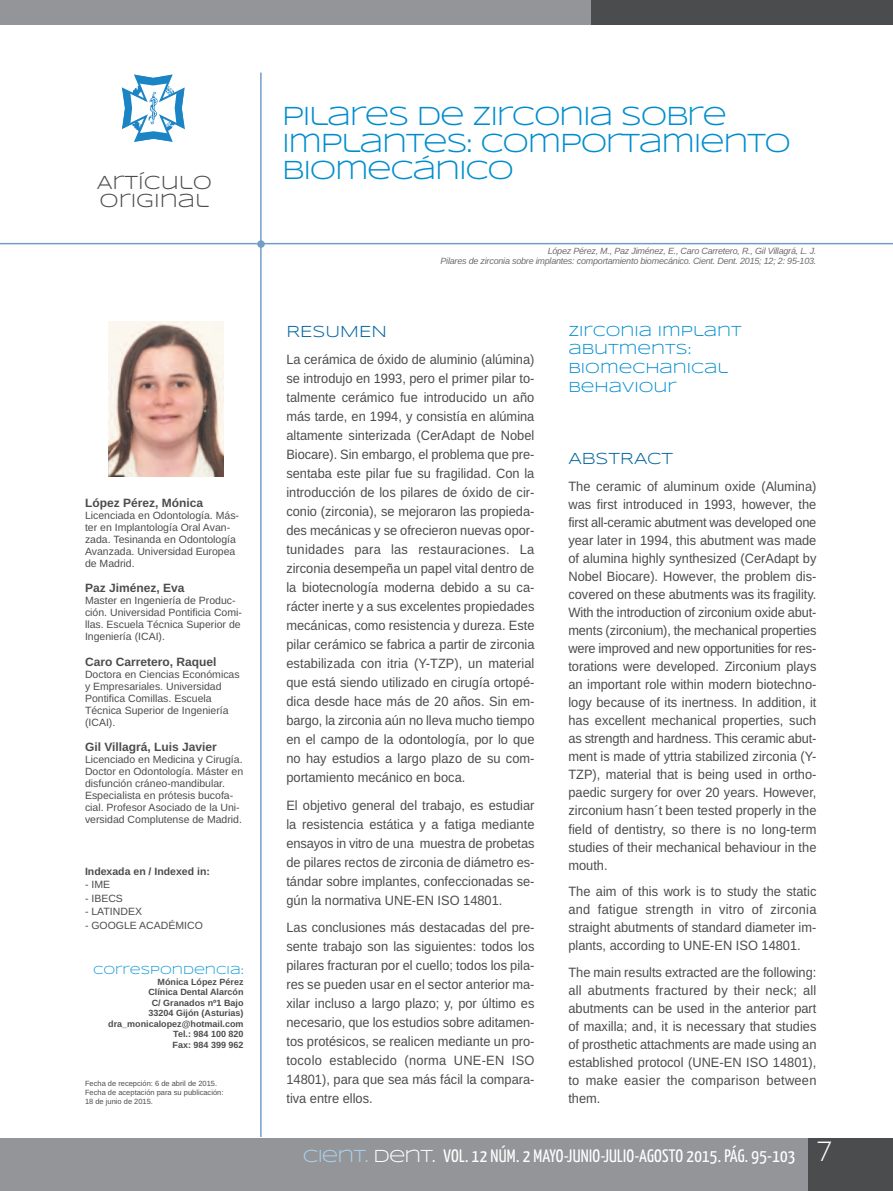
<style>
.page{position:relative;width:893px;height:1191px;background:#fff}
.page>*{position:absolute;margin:0;border:0;box-sizing:border-box;transform-origin:0 0}
.t1{font:27px/27px "Syncopate";letter-spacing:-.05em;color:#008dce}
.t2{font:19.5px/18px "Syncopate";color:#4b4c4d}
.t3{font:18px "Yanone Kaffeesatz";letter-spacing:.015em;color:#fff}
.t4{font:16.5px "Syncopate";color:#00649e}
.t5{font:15px/18.9px "Syncopate";color:#008dce}
.t6{font:13.5px/19px "Arimo";color:#4b4c4d;text-align:justify;scale:.95 1}
.t7{font:700 12px "Arimo";color:#4b4c4d}
.t8{font:12px "Syncopate";color:#0a99d5}
.t9{font:10.5px/12px "Arimo";color:#4b4c4d}
.t10{font:700 10.5px "Arimo";color:#4b4c4d}
.t11{font:italic 9px/10.5px "Arimo";letter-spacing:-.025em;color:#6c6d70;text-align:right}
.t12{font:700 9px/10.5px "Arimo";color:#4b4c4d;text-align:right}
.t13{font:7.5px/9px "Arimo";color:#4b4c4d}
.s1{font-family:"Syncopate";color:#add2ed}
.s2{font-family:"Syncopate"}
.s3{font-family:"Walkway";font-weight:700;font-size:30px}
</style>
<div class="page">
<div style="left:0;top:0;width:599px;height:25px;background:#939598"></div>
<div style="left:591px;top:0;width:302px;height:25px;background:#4b4c4d"></div>
<svg style="left:122px;top:74px;width:63px;height:68px"></svg>
<hr style="left:0;top:243px;width:893px;height:1px;background:#739dc6">
<hr style="left:260px;top:73px;width:2px;height:1064px;background:#739dc6">
<div style="left:257px;top:240px;width:8px;height:8px;background:#739dc6;border-radius:50%"></div>
<img style="left:108px;top:321px;width:115px;height:155px">
<div style="left:0;top:1138px;width:893px;height:53px;background:#939598"></div>
<div style="left:808px;top:1138px;width:85px;height:53px;background:#4b4c4d"></div>
<h2 class="t2" style="left:97px;top:173px;width:117px">ARTÍCULO<br>ORIGINAL</h2>
<p class="t7" style="left:85px;top:495px;width:120px">López Pérez, Mónica</p>
<p class="t9" style="left:85px;top:509px;width:156px">Licenciada en Odontología. Más&shy;ter en Implantología Oral Avan&shy;zada. Tesinanda en Odontología<br>Avanzada. universidad Europea de Madrid.</p>
<p class="t7" style="left:85px;top:581px;width:101px">Paz Jiménez, Eva</p>
<p class="t9" style="left:85px;top:594px;width:158px">Master en Ingeniería de Produc&shy;ción. universidad Pontificia Comi&shy;llas. Escuela Técnica Superior de<br>Ingeniería (ICAI).</p>
<p class="t7" style="left:85px;top:654px;width:133px">Caro Carretero, Raquel</p>
<p class="t9" style="left:85px;top:668px;width:156px">Doctora en Ciencias Económicas y Empresariales. universidad<br>Pontifica Comillas. Escuela<br>Técnica Superior de Ingeniería (ICAI).</p>
<p class="t7" style="left:85px;top:740px;width:133px">Gil Villagrá, Luis Javier</p>
<p class="t9" style="left:85px;top:753px;width:160px">Licenciado en Medicina y Cirugía.<br>Doctor en Odontología. Máster en disfunción cráneo-mandibular.<br>Especialista en prótesis bucofa&shy;cial. Profesor Asociado de la uni&shy;versidad Complutense de Madrid.</p>
<p class="t10" style="left:85px;top:864px;width:126px">Indexada en / Indexed in:</p>
<p class="t9" style="left:85px;top:878px;width:27px">- IME</p>
<p class="t9" style="left:85px;top:892px;width:39px">- IBECS</p>
<p class="t9" style="left:85px;top:905px;width:58px">- LATINDEX</p>
<p class="t9" style="left:85px;top:919px;width:119px">- GOOGLE ACADÉMICO</p>
<p class="t8" style="left:93px;top:963px;width:152px">CORRESPONDENCIA:</p>
<p class="t12" style="left:108px;top:976px;width:137px">Mónica López Pérez<br>Clínica Dental Alarcón<br>C/ Granados nº1 Bajo<br>33204 Gijón (Asturias) dra_monicalopez@hotmail.com<br>Tel.: 984 100 820<br>Fax: 984 399 962</p>
<p class="t13" style="left:85px;top:1079px;width:140px">Fecha de recepción: 6 de abril de 2015.<br>Fecha de aceptación para su publicación:<br>18 de junio de 2015.</p>
<h1 class="t1" style="left:282px;top:102px;width:510px">PILARES DE ZIRCONIA SOBRE<br>IMPLANTES: COMPORTAMIENTO<br>BIOMECÁNICO</h1>
<p class="t11" style="left:440px;top:246px;width:377px">López pérez, M., paz Jiménez, e., Caro Carretero, r., Gil Villagrá, L. J.<br>pilares de zirconia sobre implantes: comportamiento biomecánico. Cient. dent. 2015; 12; 2: 95-103.</p>
<p class="t4" style="left:286px;top:321px;width:102px">RESUMEN</p>
<p class="t6" style="left:286px;top:350px;width:263px">La cerámica de óxido de aluminio (alúmina) se introdujo en 1993, pero el primer pilar to&shy;talmente cerámico fue introducido un año más tarde, en 1994, y consistía en alúmina altamente sinterizada (CerAdapt de Nobel Biocare). Sin embargo, el problema que pre&shy;sentaba este pilar fue su fragilidad. Con la introducción de los pilares de óxido de cir&shy;conio (zirconia), se mejoraron las propieda&shy;des mecánicas y se ofrecieron nuevas opor&shy;tunidades para las restauraciones. La zirconia desempeña un papel vital dentro de la biotecnología moderna debido a su ca&shy;rácter inerte y a sus excelentes propiedades mecánicas, como resistencia y dureza. Este pilar cerámico se fabrica a partir de zirconia estabilizada con itria (y-TZP), un material que está siendo utilizado en cirugía ortopé&shy;dica desde hace más de 20 años. Sin em&shy;bargo, la zirconia aún no lleva mucho tiempo en el campo de la odontología, por lo que no hay estudios a largo plazo de su com&shy;portamiento mecánico en boca.</p>
<p class="t6" style="left:286px;top:795px;width:263px">El objetivo general del trabajo, es estudiar la resistencia estática y a fatiga mediante ensayos in vitro de una muestra de probetas de pilares rectos de zirconia de diámetro es&shy;tándar sobre implantes, confeccionadas se&shy;gún la normativa uNE-EN ISO 14801.</p>
<p class="t6" style="left:286px;top:918px;width:263px">Las conclusiones más destacadas del pre&shy;sente trabajo son las siguientes: todos los pilares fracturan por el cuello; todos los pila&shy;res se pueden usar en el sector anterior ma&shy;xilar incluso a largo plazo; y, por último es necesario, que los estudios sobre aditamen&shy;tos protésicos, se realicen mediante un pro&shy;tocolo establecido (norma uNE-EN ISO 14801), para que sea más fácil la compara&shy;tiva entre ellos.</p>
<p class="t5" style="left:568px;top:321px;width:175px">ZIRCONIA IMPLANT<br>ABUTMENTS:<br>BIOMECHANICAL<br>BEHAVIOUR</p>
<p class="t4" style="left:568px;top:449px;width:106px">ABSTRACT</p>
<p class="t6" style="left:568px;top:477px;width:263px;line-height:18px">The ceramic of aluminum oxide (Alumina) was first introduced in 1993, however, the first all-ceramic abutment was developed one year later in 1994, this abutment was made of alumina highly synthesized (CerAdapt by Nobel Biocare). however, the problem dis&shy;covered on these abutments was its fragility.<br>With the introduction of zirconium oxide abut&shy;ments (zirconium), the mechanical properties were improved and new opportunities for res&shy;torations were developed. Zirconium plays an important role within modern biotechno&shy;logy because of its inertness. In addition, it has excellent mechanical properties, such as strength and hardness. This ceramic abut&shy;ment is made of yttria stabilized zirconia (y-TZP), material that is being used in ortho&shy;paedic surgery for over 20 years. however, zirconium hasn´t been tested properly in the field of dentistry, so there is no long-term studies of their mechanical behaviour in the mouth.</p>
<p class="t6" style="left:568px;top:882px;width:263px;line-height:18px">The aim of this work is to study the static and fatigue strength in vitro of zirconia straight abutments of standard diameter im&shy;plants, according to uNE-EN ISO 14801.</p>
<p class="t6" style="left:568px;top:963px;width:263px;line-height:18px">The main results extracted are the following: all abutments fractured by their neck; all abutments can be used in the anterior part of maxilla; and, it is necessary that studies of prosthetic attachments are made using an established protocol (uNE-EN ISO 14801), to make easier the comparison between them.</p>
<h3 class="t3" style="left:303px;top:1144px;width:531px"><span class="s1">CIENT.</span> <span class="s2">DENT.</span> VOL. 12 NÚM. 2 MAYO-JUNIO-JULIO-AGOSTO 2015. PÁG. 95-103 <span class="s3">7</span></h3>
</div>
